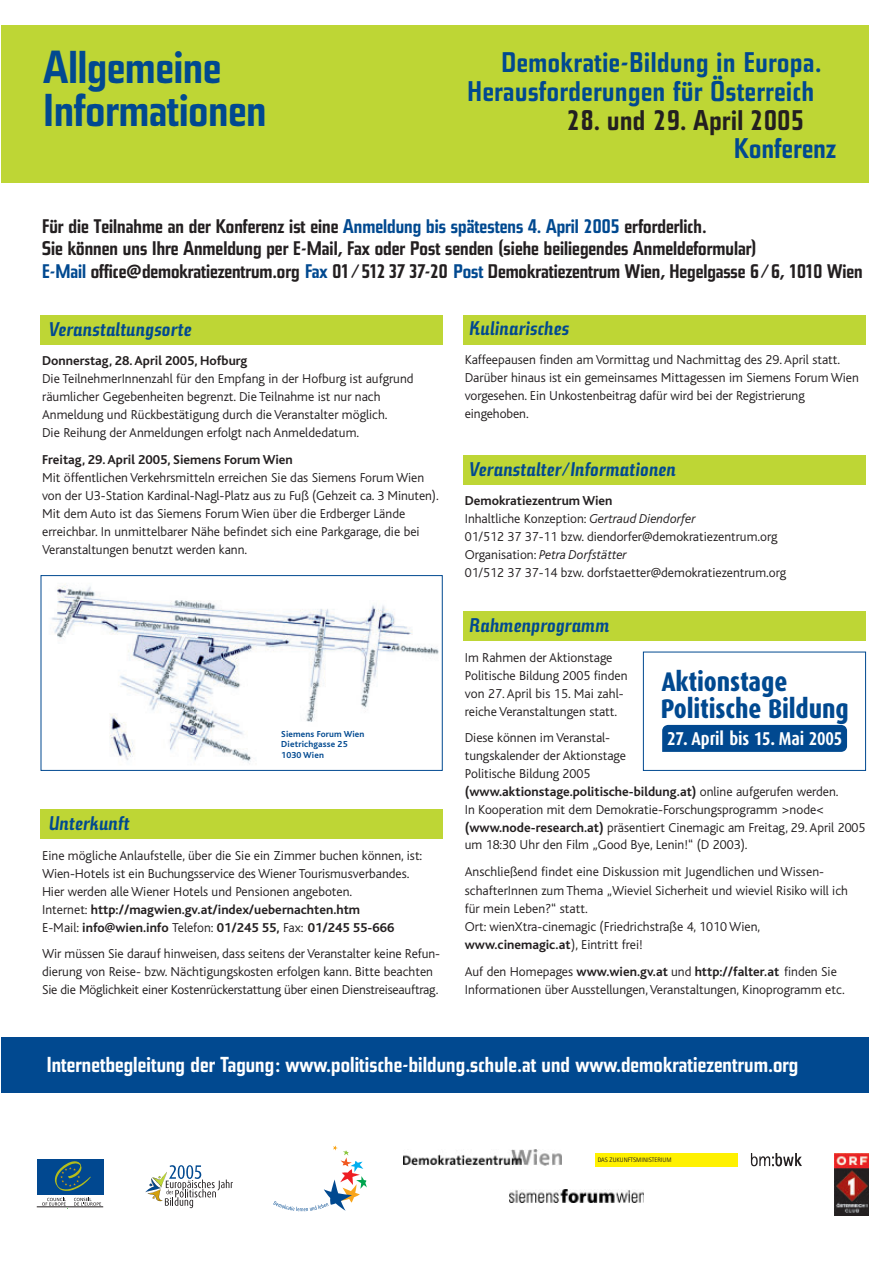
<style>
.page{position:relative;width:893px;height:1263px;background:#fff}
.page>*{position:absolute;margin:0;border:0;box-sizing:border-box;transform-origin:0 0}
.t1{font:700 45.6px/43.2px "Steile Futura BQ";color:#014990}
.t2{font:700 28.05px/29.5px "Steile Futura BQ";letter-spacing:.025em;color:#014990;text-align:right}
.t3{font:700 28.05px "Steile Futura BQ";letter-spacing:.025em;color:#231f20}
.t4{font:800 27px/26.8px "Dax Condensed";letter-spacing:-.005em;color:#014990}
.t5{font:700 21.45px "Steile Futura BQ";letter-spacing:.005em;color:#fff}
.t6{font:700 19.5px/22.5px "Steile Futura BQ";color:#231f20}
.t7{font:italic 700 19.5px "Steile Futura BQ";letter-spacing:.015em;color:#014990}
.t8{font:700 18.6px "Dax Condensed";letter-spacing:-.005em;color:#fff}
.t9{font:300 13.5px/18px "Bliss";color:#231f20}
.t10{font:700 13.5px "Bliss";color:#231f20}
.t11{font:700 9.15px/10.9px "Bliss";letter-spacing:.015em;color:#014990}
.t12{font:6.45px "AT Rotis Sans Serif";color:#231f20}
.s1{color:#014990}
.s2{font-family:"The Sans"}
.s3{font-weight:700}
.s4{font-style:italic}
</style>
<div class="page">
<div style="left:463px;top:611px;width:402px;height:30px;background:#bed635"></div>
<div style="left:41px;top:315px;width:401px;height:29px;background:#bed635"></div>
<div style="left:463px;top:315px;width:402px;height:29px;background:#bed635"></div>
<div style="left:41px;top:809px;width:401px;height:29px;background:#bed635"></div>
<div style="left:1px;top:26px;width:867px;height:157px;background:#bed635"></div>
<img style="left:403px;top:1149px;width:158px;height:17px">
<div style="left:1px;top:1037px;width:867px;height:56px;background:#014990"></div>
<div style="left:595px;top:1153px;width:142px;height:13px;background:#fff101"></div>
<img style="left:750px;top:1153px;width:51px;height:14px">
<svg style="left:145px;top:1165px;width:88px;height:43px"></svg>
<svg style="left:273px;top:1145px;width:94px;height:66px"></svg>
<img style="left:509px;top:1190px;width:134px;height:13px">
<img style="left:834px;top:1154px;width:34px;height:62px">
<hr style="left:37px;top:1207px;width:66px;height:1px;background:#231f20">
<svg style="left:74px;top:1198px;width:27px;height:8px"></svg>
<svg style="left:42px;top:1198px;width:24px;height:8px"></svg>
<div style="left:37px;top:1160px;width:66px;height:35px;background:#014890"></div>
<svg style="left:54px;top:1161px;width:37px;height:30px"></svg>
<img style="left:51px;top:583px;width:388px;height:181px">
<div style="left:41px;top:575px;width:401px;height:196px;border:1px solid #014990"></div>
<div style="left:463px;top:455px;width:402px;height:30px;background:#bed635"></div>
<div style="left:643px;top:652px;width:222px;height:119px;border:1px solid #014990"></div>
<div style="left:662px;top:725px;width:185px;height:27px;background:#014990"></div>
<h1 class="t1" style="left:44px;top:49px;width:224px">Allgemeine<br>Informationen</h1>
<h2 class="t2" style="left:467px;top:49px;width:355px">Demokratie-Bildung in Europa.<br>Herausforderungen für Österreich</h2>
<h2 class="t3" style="left:567px;top:110px;width:238px">28. und 29. April 2005</h2>
<h2 class="t2" style="left:734px;top:135px;width:103px">Konferenz</h2>
<p class="t6" style="left:42px;top:216px;width:822px">Für die Teilnahme an der Konferenz ist eine <span class="s1">Anmeldung bis spätestens 4. April 2005</span> erforderlich.<br>Sie können uns Ihre Anmeldung per E-Mail, Fax oder Post senden (siehe beiliegendes Anmeldeformular)<br><span class="s1">E-Mail</span> office<span class="s2">@</span>demokratiezentrum.org <span class="s1">Fax</span> 01/512 37 37-20 <span class="s1">Post</span> Demokratiezentrum Wien, Hegelgasse 6/6, 1010 Wien</p>
<h3 class="t7" style="left:49px;top:322px;width:144px">Veranstaltungsorte</h3>
<h3 class="t7" style="left:470px;top:321px;width:101px">Kulinarisches</h3>
<p class="t10" style="left:42px;top:355px;width:207px">Donnerstag, 28. April 2005, Hofburg</p>
<p class="t9" style="left:42px;top:370px;width:373px">Die TeilnehmerInnenzahl für den Empfang in der Hofburg ist aufgrund räumlicher Gegebenheiten begrenzt. Die Teilnahme ist nur nach Anmeldung und Rückbestätigung durch die Veranstalter möglich.<br>Die Reihung der Anmeldungen erfolgt nach Anmeldedatum.</p>
<p class="t10" style="left:42px;top:454px;width:252px">Freitag, 29. April 2005, Siemens Forum Wien</p>
<p class="t9" style="left:42px;top:469px;width:398px">Mit öffentlichen Verkehrsmitteln erreichen Sie das Siemens Forum Wien von der U3-Station Kardinal-Nagl-Platz aus zu Fuß (Gehzeit ca. 3 Minuten).<br>Mit dem Auto ist das Siemens Forum Wien über die Erdberger Lände erreichbar. In unmittelbarer Nähe befindet sich eine Parkgarage, die bei Veranstaltungen benutzt werden kann.</p>
<h3 class="t7" style="left:49px;top:816px;width:81px">Unterkunft</h3>
<p class="t11" style="left:281px;top:729px;width:85px">Siemens Forum Wien<br>Dietrichgasse 25<br>1030 Wien</p>
<p class="t9" style="left:42px;top:848px;width:381px">Eine mögliche Anlaufstelle, über die Sie ein Zimmer buchen können, ist:<br>Wien-Hotels ist ein Buchungsservice des Wiener Tourismusverbandes.<br>Hier werden alle Wiener Hotels und Pensionen angeboten.<br>Internet: <span class="s3">http://magwien.gv.at/index/uebernachten.htm<br></span>E-Mail: <span class="s3">info@wien.info</span> Telefon: <span class="s3">01/245 55,</span> Fax: <span class="s3">01/245 55-666</span></p>
<p class="t9" style="left:42px;top:946px;width:399px">Wir müssen Sie darauf hinweisen, dass seitens der Veranstalter keine Refun&shy;dierung von Reise- bzw. Nächtigungskosten erfolgen kann. Bitte beachten<br>Sie die Möglichkeit einer Kostenrückerstattung über einen Dienstreiseauftrag.</p>
<p class="t9" style="left:464px;top:352px;width:395px">Kaffeepausen finden am Vormittag und Nachmittag des 29. April statt.<br>Darüber hinaus ist ein gemeinsames Mittagessen im Siemens Forum Wien vorgesehen. Ein Unkostenbeitrag dafür wird bei der Registrierung eingehoben.</p>
<h3 class="t7" style="left:470px;top:462px;width:208px">Veranstalter/Informationen</h3>
<p class="t9" style="left:464px;top:492px;width:323px"><span class="s3">Demokratiezentrum Wien<br></span>Inhaltliche Konzeption: <span class="s4">Gertraud Diendorfer<br></span>01/512 37 37-11 bzw. diendorfer@demokratiezentrum.org Organisation: <span class="s4">Petra Dorfstätter<br></span>01/512 37 37-14 bzw. dorfstaetter@demokratiezentrum.org</p>
<h3 class="t7" style="left:470px;top:618px;width:141px">Rahmenprogramm</h3>
<p class="t9" style="left:464px;top:650px;width:164px">Im Rahmen der Aktionstage<br>Politische Bildung 2005 finden von 27. April bis 15. Mai zahl&shy;reiche Veranstaltungen statt.</p>
<p class="t9" style="left:464px;top:730px;width:402px">Diese können im Veranstal-<br>tungskalender der Aktionstage<br>Politische Bildung 2005<br><span class="s3">(www.aktionstage.politische-bildung.at)</span> online aufgerufen werden.<br>In Kooperation mit dem Demokratie-Forschungsprogramm &gt;node&lt; <span class="s3">(www.node-research.at)</span> präsentiert Cinemagic am Freitag, 29. April 2005 um 18:30 Uhr den Film „Good Bye, Lenin!“ (D 2003).</p>
<p class="t9" style="left:464px;top:864px;width:385px">Anschließend findet eine Diskussion mit Jugendlichen und Wissen&shy;schafterInnen zum Thema „Wieviel Sicherheit und wieviel Risiko will ich für mein Leben?“ statt.<br>Ort: wienXtra-cinemagic (Friedrichstraße 4, 1010 Wien, <span class="s3">www.cinemagic.at</span>), Eintritt frei!</p>
<p class="t9" style="left:464px;top:964px;width:381px">Auf den Homepages <span class="s3">www.wien.gv.at</span> und <span class="s3">http://falter.at</span> finden Sie<br>Informationen über Ausstellungen, Veranstaltungen, Kinoprogramm etc.</p>
<h3 class="t4" style="left:660px;top:670px;width:190px">Aktionstage<br>Politische Bildung</h3>
<h3 class="t8" style="left:667px;top:731px;width:177px">27. April bis 15. Mai 2005</h3>
<h3 class="t5" style="left:47px;top:1057px;width:753px">Internetbegleitung der Tagung: www.politische-bildung.schule.at und www.demokratiezentrum.org</h3>
<p class="t12" style="left:597px;top:1158px;width:75px">DAS ZUKUNFTSMINISTERIUM</p>
</div>
